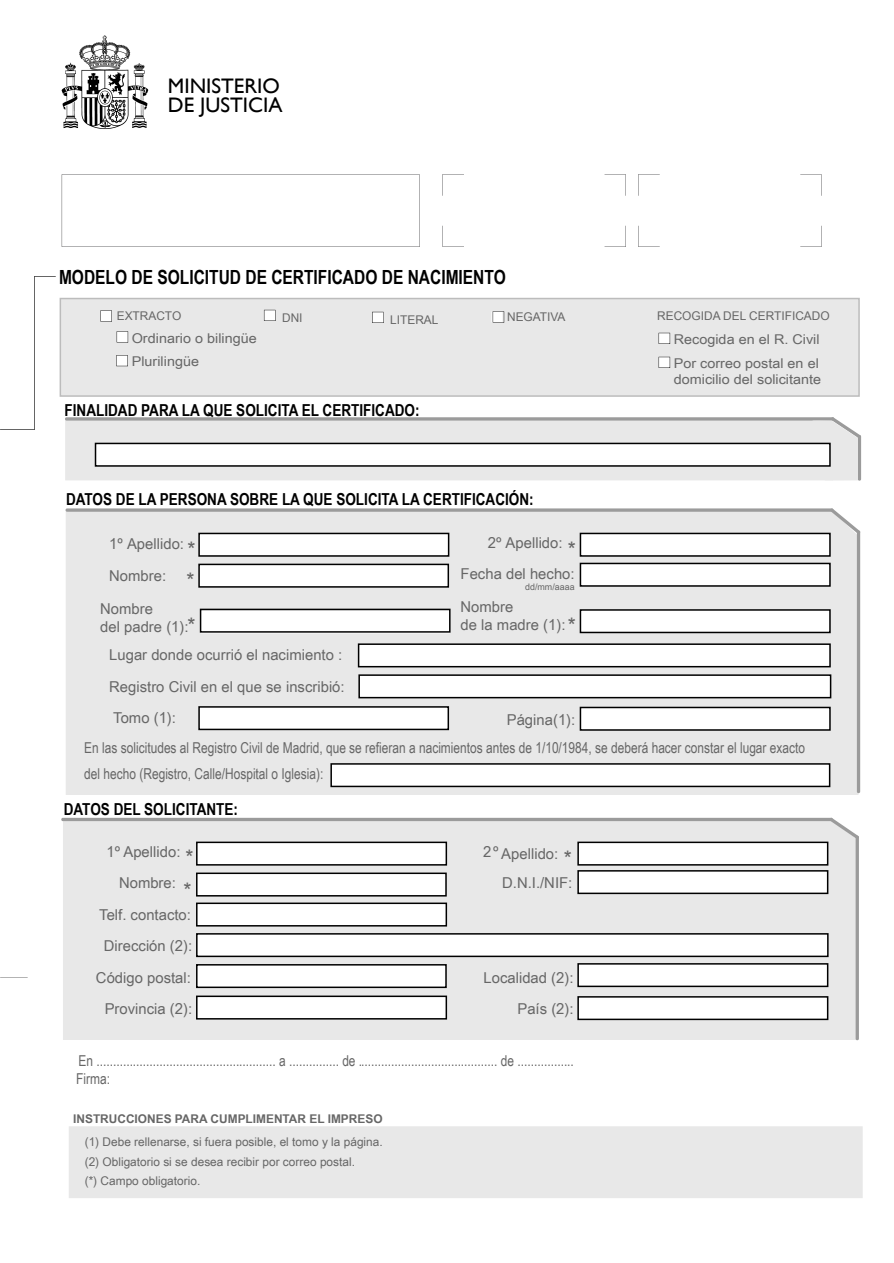
<style>
.page{position:relative;width:894px;height:1263px;background:#fff}
.page>*{position:absolute;margin:0;border:0;box-sizing:border-box;transform-origin:0 0}
.t1{font:21px/19.5px "Gill Sans";color:#000}
.t2{font:21px/44.5px "Arial Narrow";color:#666;scale:1.21 1}
.t3{font:700 19.5px "Arial Narrow";color:#000}
.t4{font:700 16.5px "Arial Narrow";color:#000}
.t5{font:15px/31.5px "Arial Narrow";color:#666;scale:1.21 1}
.t6{font:15px/18px "Arial Narrow";color:#666}
.t7{font:13.5px/23.7px "Arial Narrow";color:#666;scale:1.3 1}
.t8{font:12px/19.5px "Arial Narrow";color:#666;scale:1.21 1}
.t9{font:700 12px "Arial Narrow";color:#666;scale:1.21 1}
.t10{font:9px "Arial Narrow";color:#666;scale:1.21 1}
</style>
<div class="page">
<img style="left:61px;top:35px;width:88px;height:94px">
<svg style="left:62px;top:174px;width:357px;height:73px"></svg>
<svg style="left:638px;top:174px;width:183px;height:73px"></svg>
<div style="left:659px;top:171px;width:141px;height:78px;background:#fff"></div>
<div style="left:634px;top:196px;width:189px;height:30px;background:#fff"></div>
<svg style="left:442px;top:174px;width:183px;height:73px"></svg>
<div style="left:464px;top:171px;width:140px;height:78px;background:#fff"></div>
<div style="left:439px;top:196px;width:188px;height:30px;background:#fff"></div>
<svg style="left:0;top:977px;width:28px;height:1px"></svg>
<svg style="left:0;top:276px;width:56px;height:154px"></svg>
<div style="left:65px;top:508px;width:796px;height:286px;background:#e8e8e8"></div>
<svg style="left:61px;top:817px;width:798px;height:224px;background:#e4e4e4"></svg>
<svg style="left:65px;top:417px;width:796px;height:64px;background:#e0e0e0"></svg>
<div style="left:95px;top:443px;width:734px;height:23px;background:#fff"></div>
<div style="left:95px;top:443px;width:735px;height:24px;border:2px solid #000"></div>
<div style="left:69px;top:1126px;width:793px;height:72px;background:#e8e8e8"></div>
<div style="left:60px;top:299px;width:798px;height:97px;background:#e8e8e8"></div>
<div style="left:60px;top:298px;width:799px;height:99px;border:2px solid #bcbcbc"></div>
<div style="left:199px;top:533px;width:249px;height:23px;background:#fff"></div>
<div style="left:198px;top:533px;width:251px;height:24px;border:2px solid #000"></div>
<div style="left:199px;top:564px;width:249px;height:23px;background:#fff"></div>
<div style="left:198px;top:564px;width:251px;height:24px;border:2px solid #000"></div>
<div style="left:580px;top:533px;width:249px;height:23px;background:#fff"></div>
<div style="left:579px;top:533px;width:251px;height:24px;border:2px solid #000"></div>
<div style="left:580px;top:563px;width:249px;height:23px;background:#fff"></div>
<div style="left:579px;top:563px;width:251px;height:24px;border:2px solid #000"></div>
<div style="left:358px;top:644px;width:471px;height:23px;background:#fff"></div>
<div style="left:358px;top:643px;width:472px;height:24px;border:2px solid #000"></div>
<div style="left:359px;top:675px;width:471px;height:23px;background:#fff"></div>
<div style="left:358px;top:674px;width:473px;height:24px;border:2px solid #000"></div>
<div style="left:199px;top:707px;width:249px;height:22px;background:#fff"></div>
<div style="left:198px;top:706px;width:251px;height:24px;border:2px solid #000"></div>
<div style="left:580px;top:707px;width:249px;height:23px;background:#fff"></div>
<div style="left:579px;top:707px;width:251px;height:24px;border:2px solid #000"></div>
<div style="left:331px;top:764px;width:498px;height:22px;background:#fff"></div>
<div style="left:330px;top:763px;width:500px;height:24px;border:2px solid #000"></div>
<div style="left:197px;top:842px;width:249px;height:23px;background:#fff"></div>
<div style="left:196px;top:842px;width:251px;height:24px;border:2px solid #000"></div>
<div style="left:197px;top:873px;width:249px;height:23px;background:#fff"></div>
<div style="left:196px;top:872px;width:250px;height:24px;border:2px solid #000"></div>
<div style="left:578px;top:842px;width:249px;height:23px;background:#fff"></div>
<div style="left:577px;top:842px;width:251px;height:24px;border:2px solid #000"></div>
<div style="left:578px;top:871px;width:249px;height:22px;background:#fff"></div>
<div style="left:577px;top:870px;width:251px;height:24px;border:2px solid #000"></div>
<div style="left:197px;top:903px;width:249px;height:23px;background:#fff"></div>
<div style="left:196px;top:902px;width:251px;height:24px;border:2px solid #000"></div>
<div style="left:197px;top:934px;width:630px;height:22px;background:#fff"></div>
<div style="left:196px;top:933px;width:632px;height:24px;border:2px solid #000"></div>
<div style="left:197px;top:965px;width:249px;height:22px;background:#fff"></div>
<div style="left:196px;top:964px;width:250px;height:24px;border:2px solid #000"></div>
<div style="left:197px;top:996px;width:249px;height:23px;background:#fff"></div>
<div style="left:196px;top:995px;width:251px;height:24px;border:2px solid #000"></div>
<div style="left:578px;top:964px;width:249px;height:22px;background:#fff"></div>
<div style="left:577px;top:963px;width:251px;height:24px;border:2px solid #000"></div>
<div style="left:578px;top:997px;width:249px;height:22px;background:#fff"></div>
<div style="left:577px;top:996px;width:251px;height:24px;border:2px solid #000"></div>
<svg style="left:100px;top:310px;width:12px;height:12px"></svg>
<svg style="left:264px;top:310px;width:11px;height:11px"></svg>
<div style="left:491px;top:311px;width:11px;height:11px;background:#f5f5f5"></div>
<svg style="left:492px;top:311px;width:12px;height:11px"></svg>
<svg style="left:117px;top:331px;width:11px;height:11px"></svg>
<svg style="left:116px;top:355px;width:12px;height:11px"></svg>
<svg style="left:658px;top:333px;width:12px;height:11px"></svg>
<svg style="left:658px;top:357px;width:12px;height:11px"></svg>
<div style="left:200px;top:611px;width:249px;height:22px;background:#fff"></div>
<div style="left:200px;top:609px;width:250px;height:24px;border:2px solid #000"></div>
<div style="left:580px;top:610px;width:249px;height:22px;background:#fff"></div>
<div style="left:579px;top:609px;width:251px;height:24px;border:2px solid #000"></div>
<svg style="left:372px;top:312px;width:11px;height:11px"></svg>
<h1 class="t1" style="left:168px;top:76px;width:116px">MINISTERIO<br>DE JUSTICIA</h1>
<h2 class="t3" style="left:59px;top:263px;width:448px">MODELO DE SOLICITUD DE CERTIFICADO DE NACIMIENTO</h2>
<p class="t8" style="left:117px;top:305px;width:55px">EXTRACTO</p>
<p class="t8" style="left:282px;top:307px;width:18px">DNI</p>
<p class="t8" style="left:507px;top:307px;width:50px">NEGATIVA</p>
<p class="t8" style="left:657px;top:305px;width:144px">RECOGIDA DEL CERTIFICADO</p>
<p class="t7" style="left:132px;top:326px;width:98px">Ordinario o bilingüe<br>Plurilingüe</p>
<p class="t7" style="left:673px;top:327px;width:114px">Recogida en el R. Civil<br>Por correo postal en el</p>
<p class="t7" style="left:673px;top:367px;width:115px">domicilio del solicitante</p>
<p class="t8" style="left:390px;top:309px;width:41px">LITERAL</p>
<p class="t4" style="left:64px;top:398px;width:356px">FINALIDAD PARA LA QUE SOLICITA EL CERTIFICADO:</p>
<p class="t4" style="left:66px;top:486px;width:469px">DATOS DE LA PERSONA SOBRE LA QUE SOLICITA LA CERTIFICACIÓN:</p>
<p class="t5" style="left:109px;top:528px;width:63px">1º Apellido:<br>Nombre:</p>
<p class="t5" style="left:460px;top:526px;width:96px;text-indent:27px">2º Apellido:<br>Fecha del hecho:</p>
<p class="t10" style="left:525px;top:580px;width:42px">dd/mm/aaaa</p>
<h1 class="t2" style="left:187px;top:527px;width:8px">*</h1>
<h1 class="t2" style="left:567px;top:527px;width:8px">*</h1>
<h1 class="t2" style="left:186px;top:558px;width:9px">* *</h1>
<p class="t5" style="left:100px;top:599px;width:75px;line-height:18px">Nombre<br>del padre (1):</p>
<p class="t5" style="left:460px;top:597px;width:88px;line-height:18px">Nombre<br>de la madre (1):</p>
<h1 class="t2" style="left:567px;top:603px;width:8px">*</h1>
<p class="t5" style="left:109px;top:639px;width:196px">Lugar donde ocurrió el nacimiento :<br>Registro Civil en el que se inscribió:<br>Tomo (1):</p>
<p class="t5" style="left:84px;top:705px;width:597px;line-height:28.5px;text-indent:422px">Página(1):<br>En las solicitudes al Registro Civil de Madrid, que se refieran a nacimientos antes de 1/10/1984, se deberá hacer constar el lugar exacto</p>
<p class="t6" style="left:84px;top:764px;width:240px">del hecho (Registro, Calle/Hospital o Iglesia):</p>
<p class="t4" style="left:64px;top:797px;width:176px">DATOS DEL SOLICITANTE:</p>
<p class="t5" style="left:96px;top:835px;width:81px;text-align:center">1º Apellido:<br>Nombre:<br>Telf. contacto:<br>Dirección (2):<br>Código postal:<br>Provincia (2):</p>
<p class="t5" style="left:502px;top:838px;width:59px;line-height:29.5px;text-indent:-19px">2º Apellido:<br>D.N.I./NIF:</p>
<h1 class="t2" style="left:185px;top:834px;width:8px">*</h1>
<h1 class="t2" style="left:563px;top:835px;width:8px">*</h1>
<h1 class="t2" style="left:183px;top:867px;width:8px">*</h1>
<p class="t5" style="left:483px;top:961px;width:76px;text-align:right">Localidad (2):<br>País (2):</p>
<p class="t6" style="left:76px;top:1051px;width:499px">En ...................................................... a ............... de .......................................... de .................<br>Firma:</p>
<p class="t9" style="left:73px;top:1110px;width:257px">INSTRUCCIONES PARA CUMPLIMENTAR EL IMPRESO</p>
<p class="t8" style="left:85px;top:1132px;width:248px">(1) Debe rellenarse, si fuera posible, el tomo y la página. (2) Obligatorio si se desea recibir por correo postal.<br>(*) Campo obligatorio.</p>
</div>
